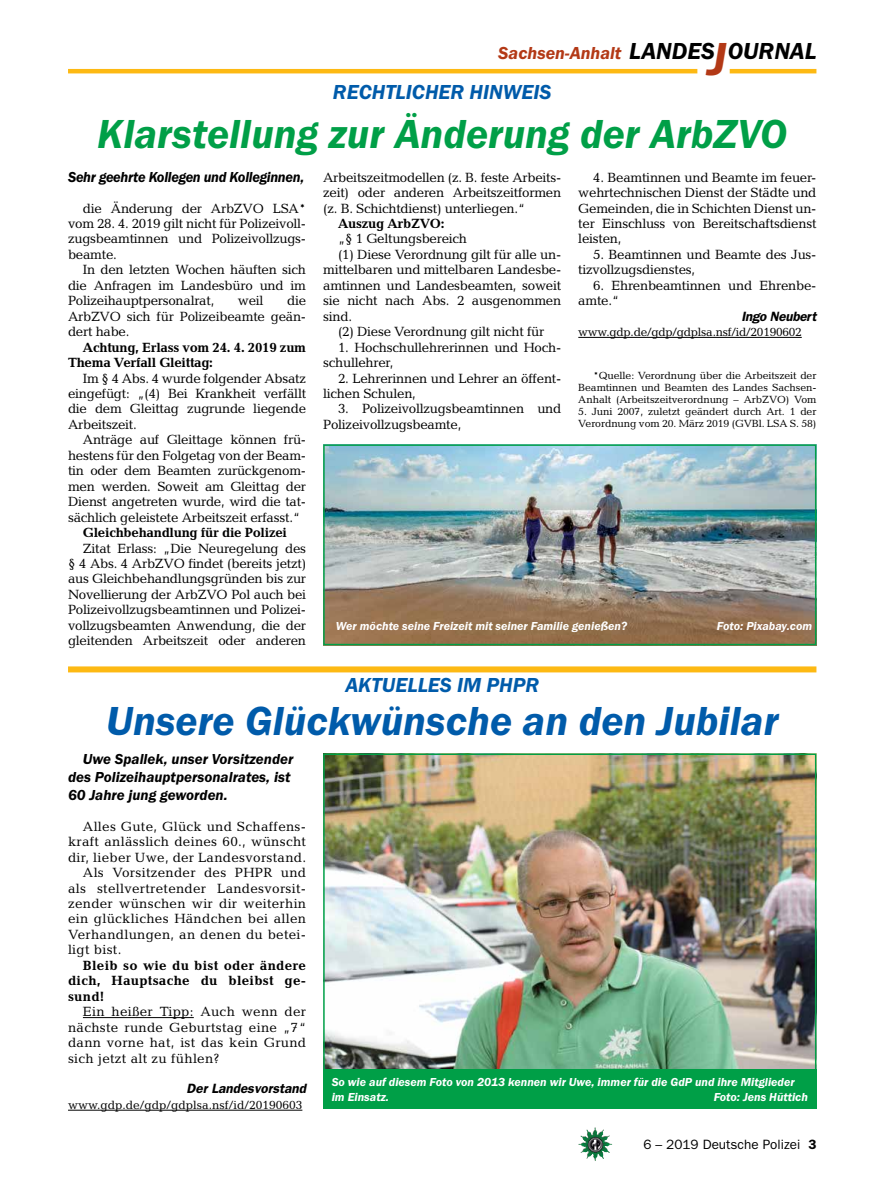
<style>
.page{position:relative;width:893px;height:1191px;background:#fff}
.page>*{position:absolute;margin:0;border:0;box-sizing:border-box;transform-origin:0 0}
.t1{font:italic 600 42px "Franklin Gothic Itc T";color:#009f47}
.t2{font:italic 600 42px "Franklin Gothic Itc T";color:#005baa}
.t3{font:italic 600 24px "Franklin Gothic Itc T";color:#000}
.t4{font:italic 600 21px "Franklin Gothic Itc T";color:#005baa}
.t5{font:italic 600 18px "Franklin Gothic Itc T";color:#b33916}
.t6{font:italic 600 15px/18px "Franklin Gothic Itc T";color:#000}
.t7{font:italic 600 15px "Franklin Gothic Itc T";letter-spacing:-.02em;color:#000;scale:.96 1}
.t8{font:13.5px/15.5px "Candida";letter-spacing:-.02em;color:#000;text-align:justify}
.t9{font:13.5px "Candida";letter-spacing:.02em;color:#000}
.t10{font:700 13.5px/15.5px "Candida";letter-spacing:-.02em;color:#000;text-align:justify}
.t11{font:13.5px "Franklin Gothic";color:#000}
.t12{font:italic 600 13.5px "Franklin Gothic";color:#000}
.t13{font:italic 600 13.5px "Franklin Gothic";letter-spacing:-.02em;color:#000}
.t14{font:italic 600 12px/15px "Franklin Gothic Itc T";color:#fff}
.t15{font:12px "Candida";letter-spacing:-.01em;color:#000}
.t16{font:10.5px/12px "Candida";letter-spacing:-.01em;color:#000;text-align:justify}
.s1{font-size:48px;color:#b33916}
.s2{font-weight:600}
</style>
<div class="page">
<img style="left:578px;top:1127px;width:17px;height:25px">
<hr style="left:730px;top:69px;width:86px;height:4px;background:#fdb913">
<hr style="left:68px;top:69px;width:629px;height:4px;background:#fdb913">
<img style="left:326px;top:756px;width:487px;height:313px">
<div style="left:323px;top:753px;width:493px;height:325px;border:2px solid #009f47"></div>
<div style="left:323px;top:1069px;width:493px;height:40px;background:#009f47"></div>
<hr style="left:83px;top:1017px;width:111px;height:1px;background:#000">
<hr style="left:68px;top:1109px;width:234px;height:1px;background:#000">
<div style="left:68px;top:666px;width:748px;height:6px;background:#fdb913"></div>
<img style="left:326px;top:447px;width:487px;height:195px">
<div style="left:323px;top:444px;width:493px;height:201px;border:2px solid #009f47"></div>
<hr style="left:578px;top:337px;width:224px;height:1px;background:#000">
<h2 class="t3" style="left:629px;top:37px;width:189px">LANDES<span class="s1">J</span>OURNAL</h2>
<h3 class="t5" style="left:498px;top:42px;width:125px">Sachsen-Anhalt</h3>
<h3 class="t4" style="left:333px;top:80px;width:218px">Rechtlicher Hinweis</h3>
<h1 class="t1" style="left:97px;top:109px;width:691px">Klarstellung zur Änderung der ArbZVO</h1>
<p class="t7" style="left:68px;top:168px;width:247px">Sehr geehrte Kollegen und Kolleginnen,</p>
<p class="t8" style="left:68px;top:200px;width:240px;text-indent:15px">die Änderung der ArbZVO LSA* vom 28. 4. 2019 gilt nicht für Polizeivoll&shy;zugsbeamtinnen und Polizeivollzugs&shy;beamte.</p>
<p class="t8" style="left:68px;top:262px;width:240px;text-indent:15px">In den letzten Wochen häuften sich die Anfragen im Landesbüro und im Polizeihauptpersonalrat,</p>
<p class="t8" style="left:68px;top:293px;width:240px;text-indent:219px">die ArbZVO sich für Polizeibeamte geän&shy;dert habe.</p>
<p class="t10" style="left:68px;top:339px;width:240px;text-indent:15px">Achtung, Erlass vom 24. 4. 2019 zum<br>Thema Verfall Gleittag:</p>
<p class="t8" style="left:68px;top:370px;width:240px;text-indent:15px">Im § 4 Abs. 4 wurde folgender Absatz eingefügt: „(4) Bei Krankheit verfällt die dem Gleittag zugrunde liegende Arbeitszeit.</p>
<p class="t8" style="left:68px;top:432px;width:240px;text-indent:15px">Anträge auf Gleittage können frü&shy;hestens für den Folgetag von der Beam&shy;tin oder dem Beamten zurückgenom&shy;men werden. Soweit am Gleittag der Dienst angetreten wurde, wird die tat&shy;sächlich geleistete Arbeitszeit erfasst.“</p>
<p class="t10" style="left:83px;top:525px;width:206px">Gleichbehandlung für die Polizei</p>
<p class="t8" style="left:68px;top:540px;width:240px;text-indent:15px">Zitat Erlass: „Die Neuregelung des § 4 Abs. 4 ArbZVO findet (bereits jetzt) aus Gleichbehandlungsgründen bis zur Novellierung der ArbZVO Pol auch bei Polizeivollzugsbeamtinnen und Polizei&shy;vollzugsbeamten Anwendung, die der gleitenden Arbeitszeit oder anderen</p>
<p class="t8" style="left:238px;top:293px;width:27px">weil</p>
<p class="t8" style="left:323px;top:169px;width:240px">Arbeitszeitmodellen (z. B. feste Arbeits&shy;zeit) oder anderen Arbeitszeitformen (z. B. Schichtdienst) unterliegen.“</p>
<p class="t10" style="left:338px;top:216px;width:108px">Auszug ArbZVO:</p>
<p class="t8" style="left:338px;top:231px;width:131px">„§ 1 Geltungsbereich</p>
<p class="t8" style="left:338px;top:247px;width:225px">(1) Diese Verordnung gilt für alle un-</p>
<p class="t8" style="left:323px;top:262px;width:240px">mittelbaren und mittelbaren Landesbe-</p>
<p class="t8" style="left:323px;top:277px;width:240px">amtinnen und Landesbeamten, soweit</p>
<p class="t8" style="left:323px;top:293px;width:240px">sie nicht nach Abs. 2 ausgenommen</p>
<p class="t8" style="left:323px;top:308px;width:30px">sind.</p>
<p class="t8" style="left:338px;top:324px;width:208px">(2) Diese Verordnung gilt nicht für</p>
<p class="t8" style="left:323px;top:339px;width:240px;text-indent:15px">1. Hochschullehrerinnen und Hoch&shy;schullehrer,</p>
<p class="t8" style="left:323px;top:370px;width:240px;text-indent:15px">2. Lehrerinnen und Lehrer an öffent&shy;lichen Schulen,</p>
<p class="t8" style="left:323px;top:401px;width:240px;text-indent:15px">3. Polizeivollzugsbeamtinnen und<br>Polizeivollzugsbeamte,</p>
<p class="t8" style="left:578px;top:169px;width:240px;text-indent:15px">4. Beamtinnen und Beamte im feuer&shy;wehrtechnischen Dienst der Städte und Gemeinden, die in Schichten Dienst un&shy;ter Einschluss von Bereitschaftsdienst leisten,</p>
<p class="t8" style="left:578px;top:247px;width:240px;text-indent:15px">5. Beamtinnen und Beamte des Jus&shy;tizvollzugsdienstes,</p>
<p class="t8" style="left:578px;top:277px;width:240px;text-indent:15px">6. Ehrenbeamtinnen und Ehrenbe&shy;amte.“</p>
<p class="t13" style="left:741px;top:308px;width:77px">Ingo Neubert</p>
<p class="t15" style="left:578px;top:325px;width:225px">www.gdp.de/gdp/gdplsa.nsf/id/20190602</p>
<p class="t16" style="left:578px;top:369px;width:240px;text-indent:15px">*Quelle: Verordnung über die Arbeitszeit der Beamtinnen und Beamten des Landes Sachsen-Anhalt (Arbeitszeitverordnung – ArbZVO) Vom</p>
<p class="t16" style="left:578px;top:405px;width:240px">5. Juni 2007, zuletzt geändert durch Art. 1 der<br>Verordnung vom 20. März 2019 (GVBl. LSA S. 58)</p>
<p class="t14" style="left:336px;top:618px;width:293px">Wer möchte seine Freizeit mit seiner Familie genießen?</p>
<p class="t14" style="left:717px;top:618px;width:97px">Foto: Pixabay.com</p>
<h3 class="t4" style="left:345px;top:673px;width:194px">Aktuelles im PHPR</h3>
<h1 class="t2" style="left:106px;top:696px;width:675px">Unsere Glückwünsche an den Jubilar</h1>
<p class="t6" style="left:68px;top:749px;width:227px;text-indent:15px">Uwe Spallek, unser Vorsitzender des Polizeihauptpersonalrates, ist<br>60 Jahre jung geworden.</p>
<p class="t9" style="left:83px;top:818px;width:225px">Alles Gute, Glück und Schaffens-</p>
<p class="t9" style="left:68px;top:834px;width:240px">kraft anlässlich deines 60., wünscht</p>
<p class="t9" style="left:68px;top:849px;width:240px">dir, lieber Uwe, der Landesvorstand.</p>
<p class="t9" style="left:83px;top:865px;width:225px">Als Vorsitzender des PHPR und</p>
<p class="t9" style="left:68px;top:880px;width:240px">als stellvertretender Landesvorsit-</p>
<p class="t9" style="left:68px;top:895px;width:240px">zender wünschen wir dir weiterhin</p>
<p class="t9" style="left:68px;top:911px;width:240px">ein glückliches Händchen bei allen</p>
<p class="t9" style="left:68px;top:926px;width:240px">Verhandlungen, an denen du betei-</p>
<p class="t9" style="left:68px;top:942px;width:55px">ligt bist.</p>
<p class="t10" style="left:68px;top:957px;width:240px;text-indent:15px">Bleib so wie du bist oder ändere dich, Hauptsache du bleibst ge&shy;sund!</p>
<p class="t8" style="left:68px;top:1004px;width:240px;text-indent:15px">Ein heißer Tipp: Auch wenn der nächste runde Geburtstag eine „7“ dann vorne hat, ist das kein Grund sich jetzt alt zu fühlen?</p>
<p class="t12" style="left:187px;top:1080px;width:121px">Der Landesvorstand</p>
<p class="t15" style="left:68px;top:1098px;width:236px">www.gdp.de/gdp/gdplsa.nsf/id/20190603</p>
<p class="t14" style="left:332px;top:1074px;width:465px">So wie auf diesem Foto von 2013 kennen wir Uwe, immer für die GdP und ihre Mitglieder im Einsatz.</p>
<p class="t14" style="left:714px;top:1089px;width:96px">Foto: Jens Hüttich</p>
<p class="t11" style="left:643px;top:1136px;width:175px">6 – 2019 Deutsche Polizei <span class="s2">3</span></p>
</div>
